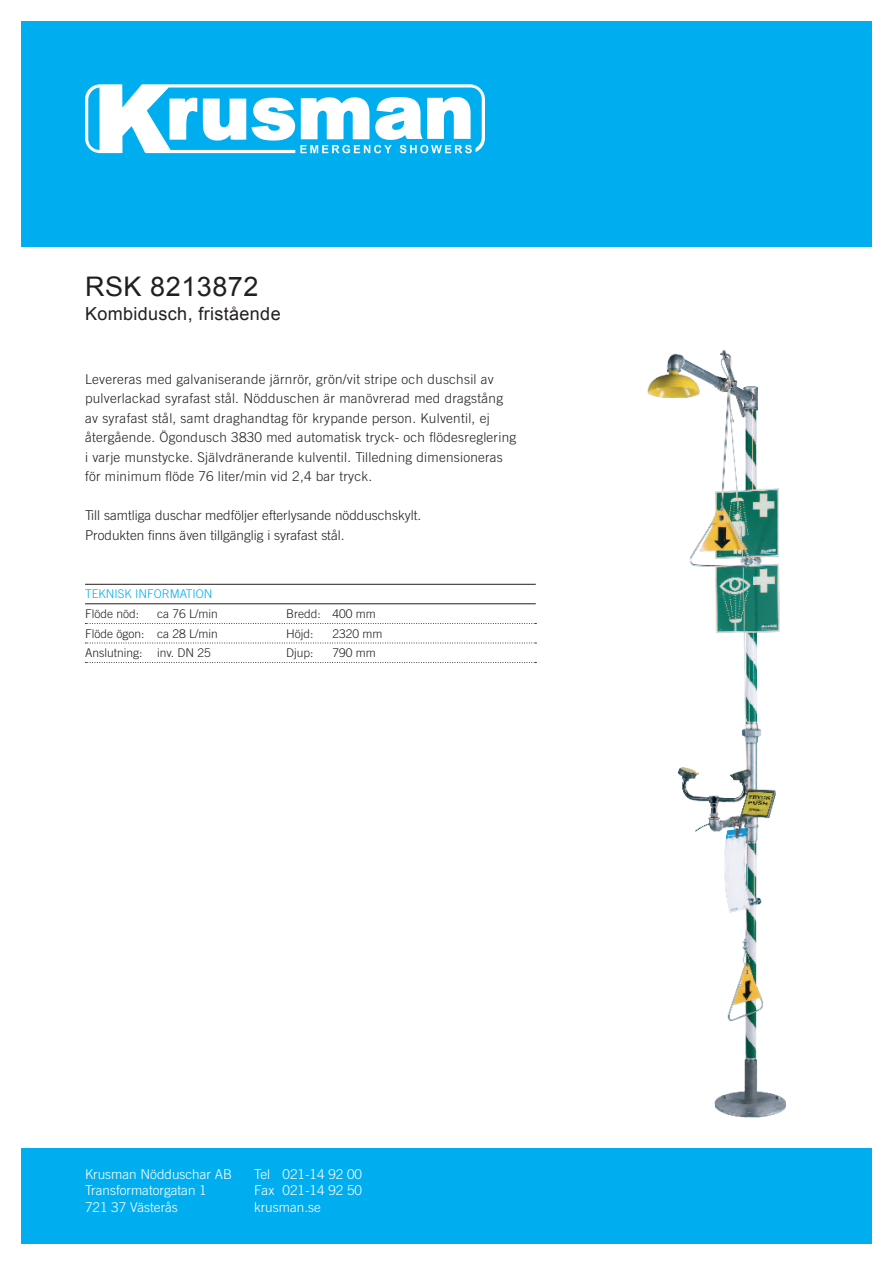
<style>
.page{position:relative;width:893px;height:1263px;background:#fff}
.page>*{position:absolute;margin:0;border:0;box-sizing:border-box;transform-origin:0 0}
.t1{font:27px "Arial";letter-spacing:.02em;color:#231f20}
.t2{font:18px "Arial";letter-spacing:.02em;color:#231f20}
.t3{font:300 13.5px/19.5px "Trade Gothic LT Std";letter-spacing:.02em;color:#231f20}
.t4{font:300 13.5px/19.5px "Trade Gothic LT Std";color:#231f20}
.t5{font:300 13.5px/16.2px "Trade Gothic LT Std";color:#fff}
.t6{font:300 12px "Trade Gothic LT Std";color:#231f20}
.t7{font:300 12px "Trade Gothic LT Std";color:#00aeef}
</style>
<div class="page">
<div style="left:21px;top:21px;width:851px;height:226px;background:#00aeef"></div>
<div style="left:21px;top:1148px;width:851px;height:96px;background:#00aeef"></div>
<hr style="left:85px;top:584px;width:451px;height:1px;background:#231f20">
<hr style="left:85px;top:603px;width:451px;height:1px;background:#231f20">
<svg style="left:85px;top:623px;width:451px;height:1px"></svg>
<svg style="left:85px;top:643px;width:451px;height:1px"></svg>
<svg style="left:85px;top:662px;width:451px;height:1px"></svg>
<svg style="left:85px;top:84px;width:400px;height:69px"></svg>
<img style="left:647px;top:350px;width:140px;height:768px">
<h1 class="t1" style="left:85px;top:269px;width:175px">RSK 8213872</h1>
<h2 class="t2" style="left:85px;top:302px;width:197px">Kombidusch, fristående</h2>
<p class="t3" style="left:85px;top:369px;width:433px">Levereras med galvaniserande järnrör, grön/vit stripe och duschsil av pulverlackad syrafast stål. Nödduschen är manövrerad med dragstång av syrafast stål, samt draghandtag för krypande person. Kulventil, ej återgående. Ögondusch 3830 med automatisk tryck- och flödesreglering i varje munstycke. Självdränerande kulventil. Tilledning dimensioneras för minimum flöde 76 liter/min vid 2,4 bar tryck.</p>
<p class="t4" style="left:85px;top:506px;width:338px">Till samtliga duschar medföljer efterlysande nödduschskylt.<br>Produkten finns även tillgänglig i syrafast stål.</p>
<p class="t7" style="left:85px;top:587px;width:129px">TEKNISK INFORMATION</p>
<p class="t6" style="left:85px;top:607px;width:56px">Flöde nöd:</p>
<p class="t6" style="left:157px;top:607px;width:62px">ca 76 L/min</p>
<p class="t6" style="left:286px;top:607px;width:91px">Bredd: 400 mm</p>
<p class="t6" style="left:85px;top:626px;width:134px">Flöde ögon: ca 28 L/min</p>
<p class="t6" style="left:286px;top:626px;width:29px">Höjd:</p>
<p class="t6" style="left:333px;top:626px;width:52px">2320 mm</p>
<p class="t6" style="left:85px;top:646px;width:127px">Anslutning: inv. DN 25</p>
<p class="t6" style="left:286px;top:646px;width:29px">Djup:</p>
<p class="t6" style="left:333px;top:646px;width:45px">790 mm</p>
<p class="t5" style="left:85px;top:1166px;width:149px">Krusman Nödduschar AB<br>Transformatorgatan 1<br>721 37 Västerås</p>
<p class="t5" style="left:254px;top:1166px;width:110px;text-align:justify">Tel 021-14 92 00<br>Fax 021-14 92 50 krusman.se</p>
</div>
